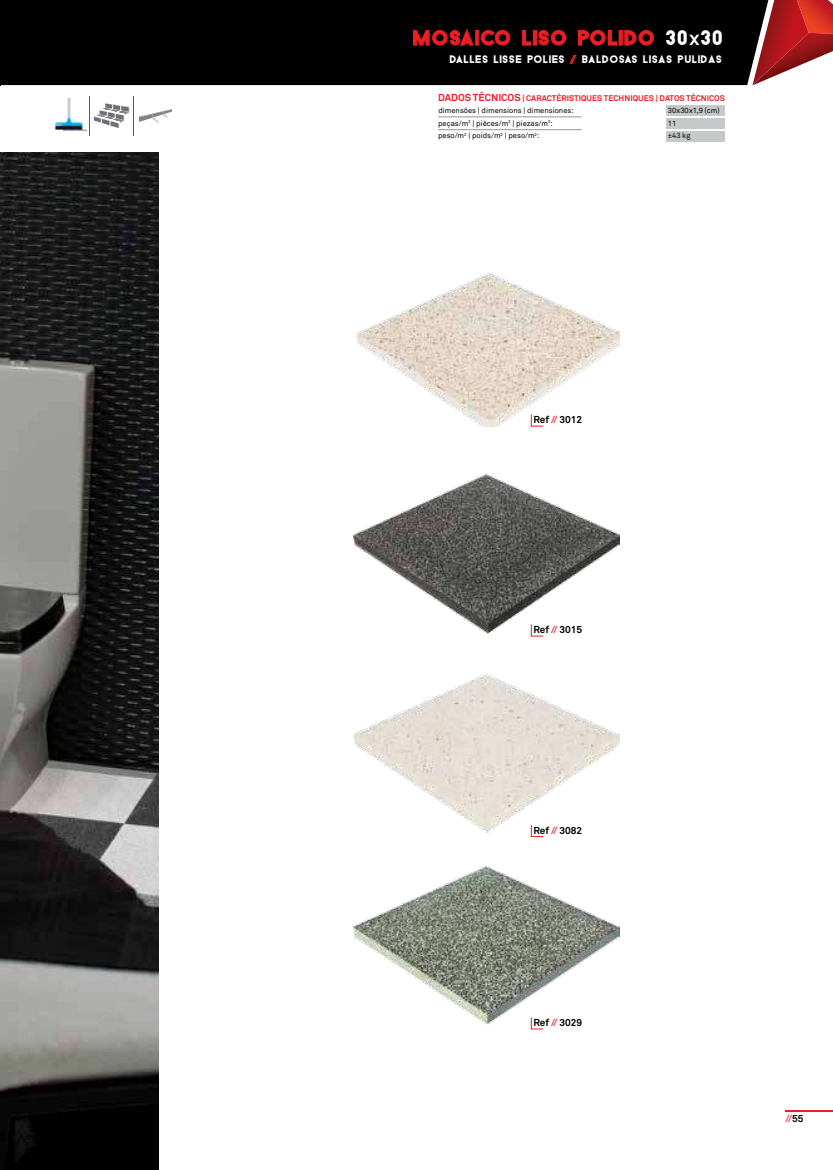
<style>
.page{position:relative;width:833px;height:1170px;background:#fff}
.page>*{position:absolute;margin:0;border:0;box-sizing:border-box;transform-origin:0 0}
.t1{font:800 21.25px "Baron Neue";color:#ed1d24}
.t2{font:800 11.25px "Baron Neue";color:#fff}
.t3{font:700 10px "Akkurat Pro";color:#000}
.t4{font:700 10px "Akkurat Pro";color:#ed1d24}
.t5{font:700 8.12px "Akkurat Pro";color:#ed1d24}
.t6{font:7.5px/12.6px "Akkurat Pro";color:#000}
.s1{color:#fff}
.s2{font-size:15px;color:#fff}
.s3{color:#ed1d24}
.s4{font-size:10px}
.s5{color:#000}
</style>
<div class="page">
<div style="left:1px;top:0;width:751px;height:85px;background:#000"></div>
<svg style="left:752px;top:0;width:81px;height:85px"></svg>
<svg style="left:94px;top:103px;width:36px;height:25px"></svg>
<svg style="left:138px;top:109px;width:34px;height:13px"></svg>
<hr style="left:134px;top:96px;width:1px;height:40px;background:#ed1d24">
<hr style="left:89px;top:96px;width:1px;height:40px;background:#ed1d24">
<img style="left:54px;top:98px;width:33px;height:33px">
<svg style="left:413px;top:28px;width:61px;height:18px"></svg>
<div style="left:475px;top:30px;width:4px;height:15px;border:1px solid #ed1d24"></div>
<svg style="left:481px;top:30px;width:29px;height:16px"></svg>
<svg style="left:522px;top:30px;width:9px;height:16px"></svg>
<div style="left:533px;top:30px;width:4px;height:15px;border:1px solid #ed1d24"></div>
<svg style="left:538px;top:30px;width:28px;height:16px"></svg>
<svg style="left:578px;top:30px;width:39px;height:16px"></svg>
<svg style="left:624px;top:30px;width:30px;height:16px"></svg>
<svg style="left:569px;top:55px;width:8px;height:9px"></svg>
<hr style="left:438px;top:116px;width:143px;height:1px;background:#939598">
<hr style="left:438px;top:129px;width:143px;height:1px;background:#939598">
<div style="left:666px;top:105px;width:59px;height:11px;background:#c7c8ca"></div>
<div style="left:666px;top:118px;width:59px;height:11px;background:#c7c8ca"></div>
<div style="left:666px;top:131px;width:59px;height:11px;background:#c7c8ca"></div>
<svg style="left:530px;top:835px;width:14px;height:2px"></svg>
<img style="left:354px;top:674px;width:266px;height:161px">
<img style="left:356px;top:273px;width:264px;height:153px">
<img style="left:354px;top:474px;width:266px;height:161px">
<img style="left:354px;top:866px;width:266px;height:159px">
<svg style="left:530px;top:1016px;width:14px;height:13px"></svg>
<svg style="left:530px;top:623px;width:14px;height:13px"></svg>
<img style="left:0;top:152px;width:159px;height:1017px">
<hr style="left:0;top:0;width:1px;height:85px;background:#000">
<hr style="left:785px;top:1110px;width:48px;height:2px;background:#ed1d24">
<h1 class="t1" style="left:413px;top:26px;width:313px">MOSAICO LISO POLIDO <span class="s1">30</span><span class="s2">X</span><span class="s1">30</span></h1>
<h2 class="t2" style="left:450px;top:53px;width:274px">DALLES LISSE POLIES <span class="s3">/</span> BALDOSAS LISAS PULIDAS</h2>
<p class="t5" style="left:438px;top:93px;width:288px"><span class="s4">DADOS TÉCNICOS</span> | CARACTÉRISTIQUES TECHNIQUES | DATOS TÉCNICOS</p>
<p class="t6" style="left:438px;top:104px;width:137px">dimensões | dimensions | dimensiones: peças/m<sup>2</sup> | pièces/m<sup>2</sup> | piezas/m<sup>2</sup>: peso/m<sup>2</sup> | poids/m<sup>2</sup> | peso/m<sup>2</sup>:</p>
<p class="t6" style="left:668px;top:104px;width:53px">30x30x1,9 (cm)<br>11<br>±43 kg</p>
<h3 class="t3" style="left:533px;top:413px;width:50px">Ref <span class="s3">//</span> 3012</h3>
<h3 class="t3" style="left:533px;top:623px;width:50px">Ref <span class="s3">//</span> 3015</h3>
<h3 class="t3" style="left:533px;top:823px;width:50px">Ref <span class="s3">//</span> 3082</h3>
<h3 class="t3" style="left:533px;top:1016px;width:50px">Ref <span class="s3">//</span> 3029</h3>
<h3 class="t4" style="left:785px;top:1112px;width:20px">//<span class="s5">55</span></h3>
</div>
